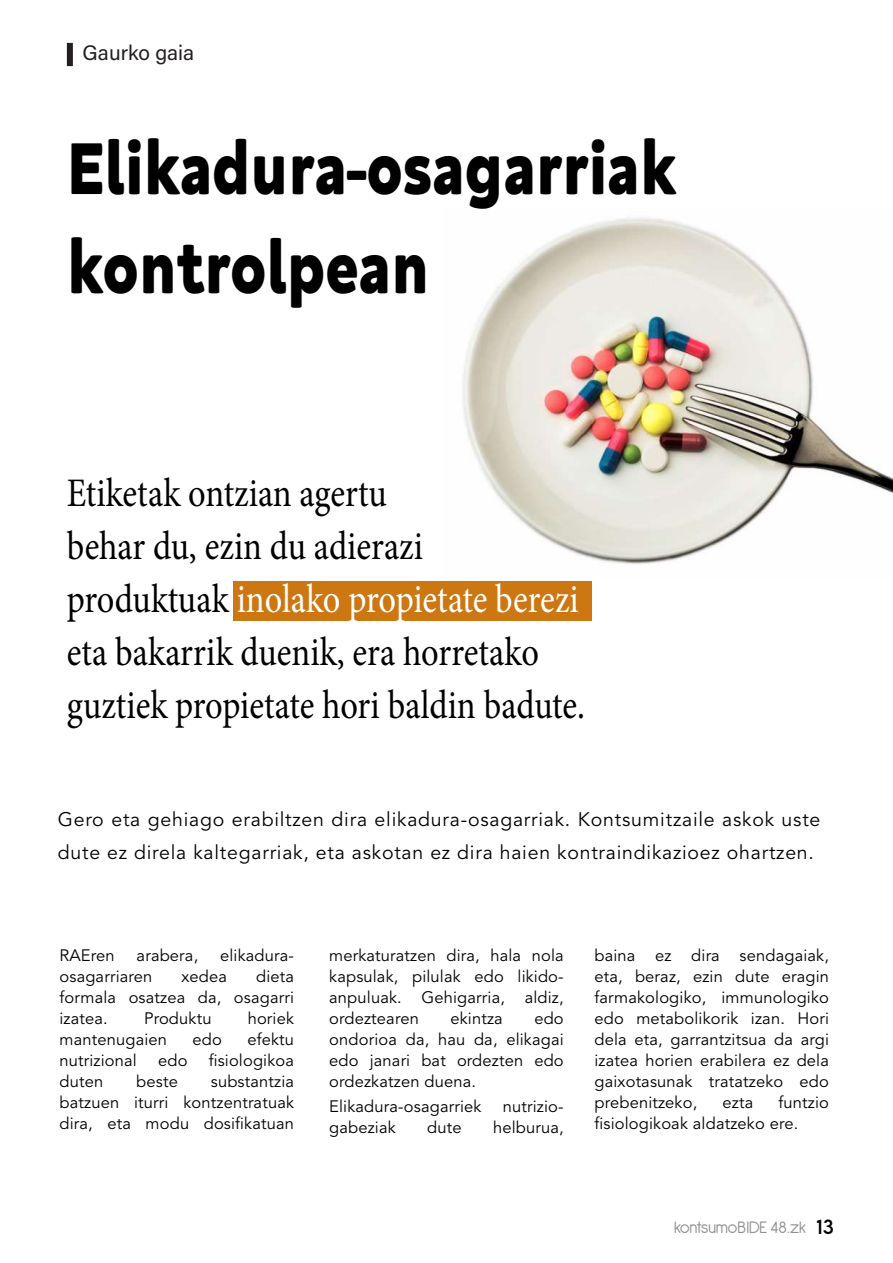
<style>
.page{position:relative;width:893px;height:1263px;background:#fff}
.page>*{position:absolute;margin:0;border:0;box-sizing:border-box;transform-origin:0 0}
.t1{font:40.5px/52.9px "Minion Pro";color:#000;scale:.85 1}
.t2{font:800 36.6px "Neufreit";color:#000;scale:.85 1}
.t3{font:21px "Acumin Variable Concept";letter-spacing:-.005em;color:#231f20}
.t4{font:19.5px/33px "Avenir LT Std";letter-spacing:.04em;color:#000001}
.t5{font:18px "Antipasto";letter-spacing:-.03em;color:#231f20}
.t6{font:16.5px/21px "Avenir LT Std";letter-spacing:.01em;color:#000001;text-align:justify}
.t7{font:8.85px "LEMONMILK";color:#000001}
.s1{color:#fff}
</style>
<div class="page">
<img style="left:462px;top:217px;width:431px;height:348px">
<div style="left:234px;top:581px;width:358px;height:39px;background:#cc7712"></div>
<div style="left:67px;top:43px;width:6px;height:23px;background:#231f20"></div>
<p class="t3" style="left:83px;top:45px;width:113px">Gaurko gaia</p>
<h2 class="t2" style="left:67px;top:160px;width:718px">Elikadura-osagarriak</h2>
<h2 class="t2" style="left:67px;top:259px;width:427px">kontrolpean</h2>
<h1 class="t1" style="left:67px;top:470px;width:611px">Etiketak ontzian agertu<br>behar du, ezin du adierazi produktuak <span class="s1">inolako propietate berezi </span>eta bakarrik duenik, era horretako guztiek propietate hori baldin badute.</h1>
<p class="t4" style="left:58px;top:804px;width:764px">Gero eta gehiago erabiltzen dira elikadura-osagarriak. Kontsumitzaile askok uste dute ez direla kaltegarriak, eta askotan ez dira haien kontraindikazioez ohartzen.</p>
<p class="t6" style="left:60px;top:946px;width:57px">RAEren</p>
<p class="t6" style="left:137px;top:946px;width:63px">arabera,</p>
<p class="t6" style="left:220px;top:946px;width:75px">elikadura-</p>
<p class="t6" style="left:60px;top:967px;width:94px">osagarriaren</p>
<p class="t6" style="left:181px;top:967px;width:47px">xedea</p>
<p class="t6" style="left:60px;top:967px;width:236px;text-indent:197px">dieta formala osatzea da, osagarri izatea.</p>
<p class="t6" style="left:144px;top:1009px;width:69px">Produktu</p>
<p class="t6" style="left:248px;top:1009px;width:48px">horiek</p>
<p class="t6" style="left:60px;top:1030px;width:109px">mantenugaien</p>
<p class="t6" style="left:193px;top:1030px;width:31px">edo</p>
<p class="t6" style="left:247px;top:1030px;width:48px">efektu</p>
<p class="t6" style="left:60px;top:1051px;width:79px">nutrizional</p>
<p class="t6" style="left:158px;top:1051px;width:31px">edo</p>
<p class="t6" style="left:209px;top:1051px;width:87px">fisiologikoa</p>
<p class="t6" style="left:60px;top:1072px;width:45px">duten</p>
<p class="t6" style="left:136px;top:1072px;width:43px">beste</p>
<p class="t6" style="left:60px;top:1072px;width:236px;text-indent:151px">substantzia batzuen iturri kontzentratuak dira, eta modu dosifikatuan</p>
<p class="t6" style="left:329px;top:946px;width:236px">merkaturatzen dira, hala nola kapsulak, pilulak edo likido&shy;anpuluak. Gehigarria, aldiz, ordeztearen</p>
<p class="t6" style="left:329px;top:1009px;width:236px;text-indent:205px">edo ondorioa da, hau da, elikagai edo janari bat ordezten edo ordezkatzen duena.</p>
<p class="t6" style="left:329px;top:1097px;width:154px">Elikadura-osagarriek</p>
<p class="t6" style="left:503px;top:1097px;width:62px">nutrizio-</p>
<p class="t6" style="left:329px;top:1118px;width:68px">gabeziak</p>
<p class="t6" style="left:427px;top:1118px;width:36px">dute</p>
<p class="t6" style="left:493px;top:1118px;width:72px">helburua,</p>
<p class="t6" style="left:450px;top:1009px;width:54px">ekintza</p>
<p class="t6" style="left:594px;top:946px;width:236px">baina ez dira sendagaiak, eta, beraz, ezin dute eragin farmakologiko, immunologiko edo metabolikorik izan. Hori dela eta, garrantzitsua da argi izatea horien erabilera ez dela gaixotasunak tratatzeko edo prebenitzeko,</p>
<p class="t6" style="left:594px;top:1093px;width:236px;text-indent:184px">funtzio fisiologikoak aldatzeko ere.</p>
<p class="t6" style="left:722px;top:1093px;width:32px">ezta</p>
<p class="t5" style="left:674px;top:1216px;width:134px">kontsumoBIDE 48.zk</p>
<p class="t7" style="left:816px;top:1225px;width:19px">13</p>
</div>
